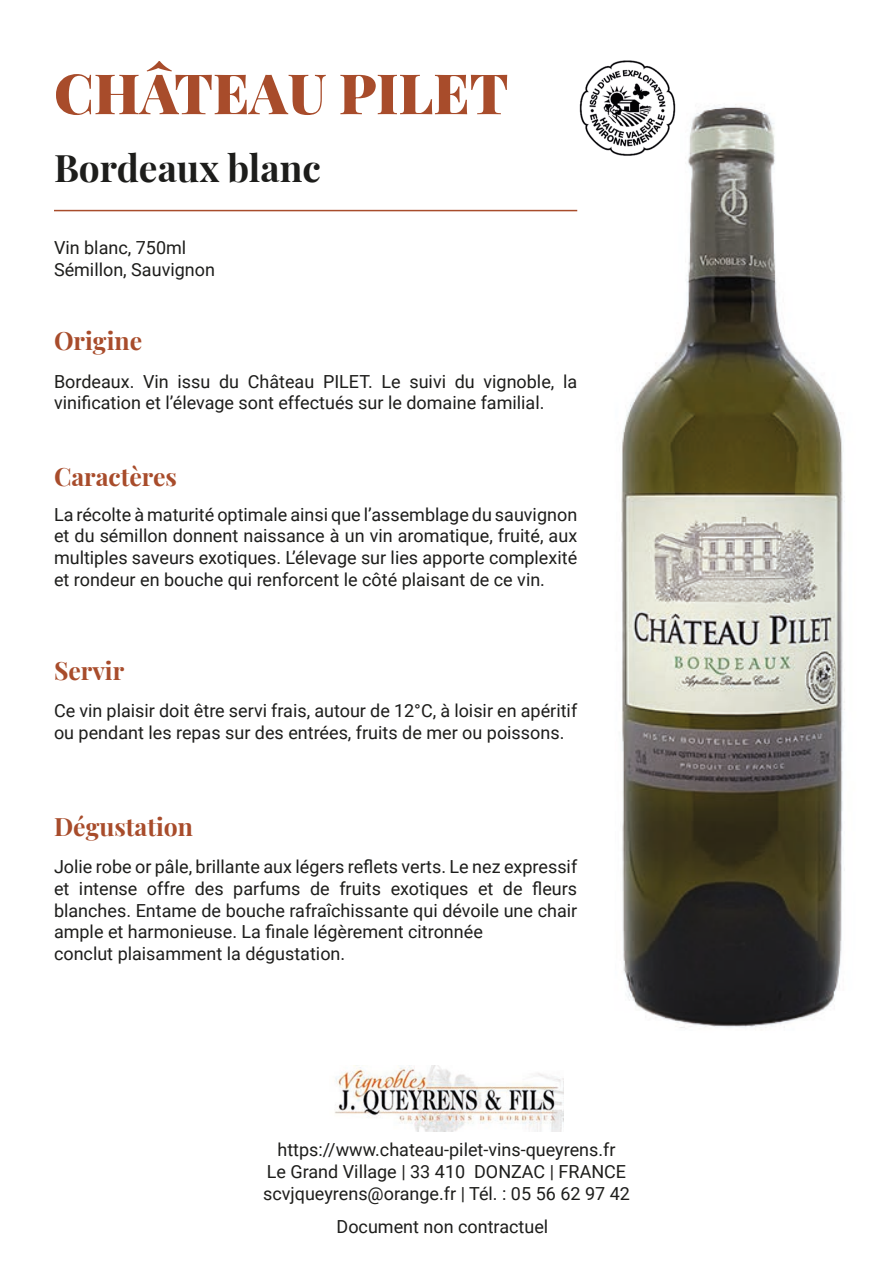
<style>
.page{position:relative;width:893px;height:1263px;background:#fff}
.page>*{position:absolute;margin:0;border:0;box-sizing:border-box;transform-origin:0 0}
.t1{font:900 55.65px "Playfair Display";color:#a84c2b}
.t2{font:700 37.2px "Playfair Display";color:#1d1d1b}
.t3{font:700 24.75px "Playfair Display";color:#a84c2b}
.t4{font:18px/21.6px "Roboto";color:#1d1d1b}
</style>
<div class="page">
<img style="left:577px;top:60px;width:268px;height:968px">
<hr style="left:54px;top:210px;width:523px;height:1px;background:#a84c2b">
<img style="left:335px;top:1065px;width:228px;height:67px">
<h1 class="t1" style="left:54px;top:50px;width:456px">CHÂTEAU PILET</h1>
<h2 class="t2" style="left:54px;top:139px;width:268px">Bordeaux blanc</h2>
<p class="t4" style="left:54px;top:236px;width:162px">Vin blanc, 750ml<br>Sémillon, Sauvignon</p>
<h3 class="t3" style="left:54px;top:321px;width:90px">Origine</h3>
<p class="t4" style="left:54px;top:370px;width:525px">Bordeaux. Vin issu du Château PILET. Le suivi du vignoble, la vinification et l’élevage sont effectués sur le domaine familial.</p>
<h3 class="t3" style="left:54px;top:457px;width:124px">Caractères</h3>
<p class="t4" style="left:54px;top:503px;width:525px;text-align:justify">La récolte à maturité optimale ainsi que l’assemblage du sauvignon et du sémillon donnent naissance à un vin aromatique, fruité, aux multiples saveurs exotiques. L’élevage sur lies apporte complexité et rondeur en bouche qui renforcent le côté plaisant de ce vin.</p>
<h3 class="t3" style="left:54px;top:651px;width:72px">Servir</h3>
<p class="t4" style="left:54px;top:699px;width:525px">Ce vin plaisir doit être servi frais, autour de 12°C, à loisir en apéritif ou pendant les repas sur des entrées, fruits de mer ou poissons.</p>
<h3 class="t3" style="left:54px;top:807px;width:141px">Dégustation</h3>
<p class="t4" style="left:54px;top:855px;width:525px">Jolie robe or pâle, brillante aux légers reflets verts. Le nez expressif et intense offre des parfums de fruits exotiques et de fleurs blanches. Entame de bouche rafraîchissante qui dévoile une chair ample et harmonieuse. La finale légèrement citronnée<br>conclut plaisamment la dégustation.</p>
<p class="t4" style="left:263px;top:1138px;width:368px;text-align:center">https://www.chateau-pilet-vins-queyrens.fr<br>Le Grand Village | 33 410 DONZAC | FRANCE scvjqueyrens@orange.fr | Tél. : 05 56 62 97 42</p>
<p class="t4" style="left:337px;top:1215px;width:213px">Document non contractuel</p>
</div>
